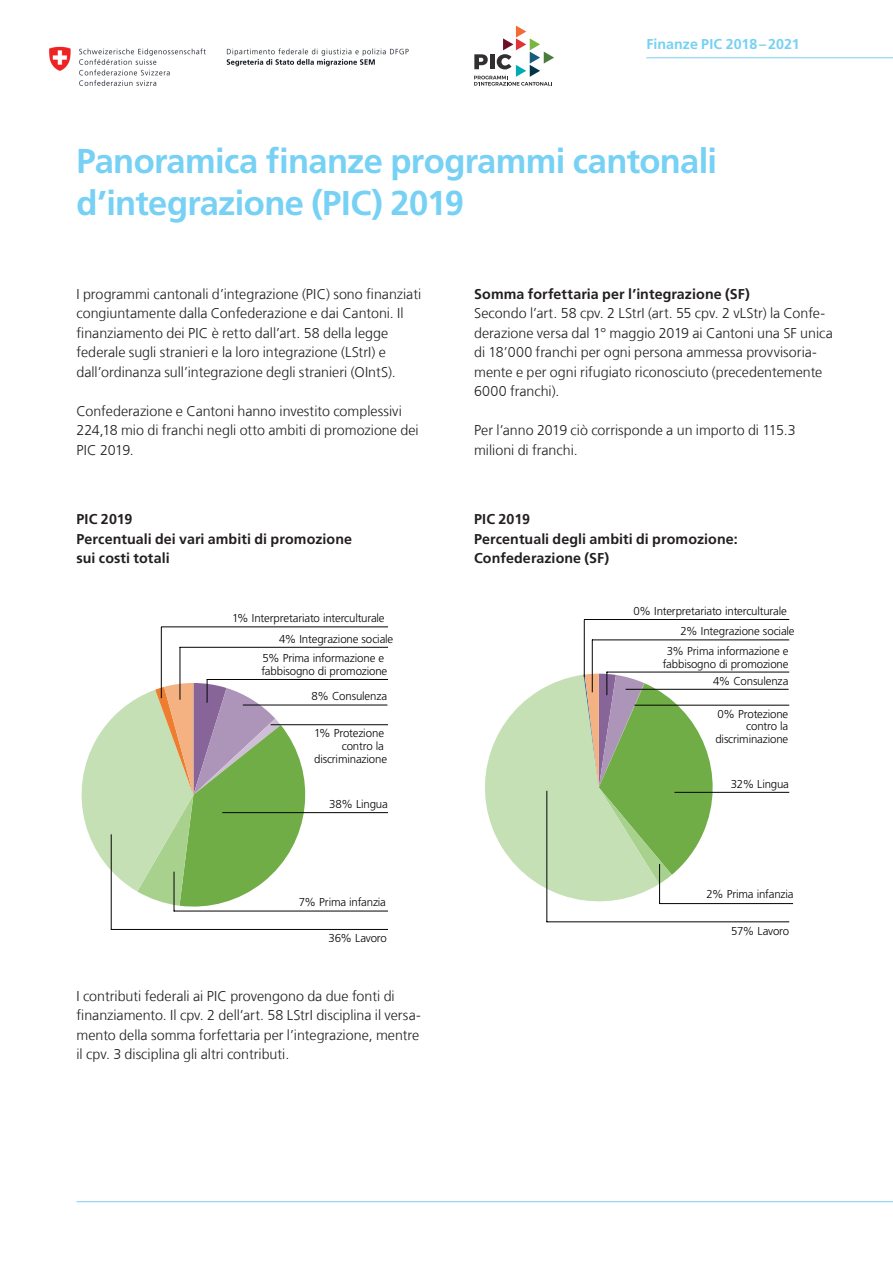
<style>
.page{position:relative;width:893px;height:1263px;background:#fff}
.page>*{position:absolute;margin:0;border:0;box-sizing:border-box;transform-origin:0 0}
.t1{font:700 34.5px/42px "Frutiger LT Com";letter-spacing:-.02em;color:#76d1f4}
.t2{font:300 14.25px/19.5px "Frutiger LT Com";color:#231f20}
.t3{font:700 14.25px/19.5px "Frutiger LT Com";letter-spacing:.005em;color:#231f20}
.t4{font:700 14.25px "Frutiger LT Com";color:#76d1f4}
.t5{font:300 11.4px/12.8px "Frutiger LT Com";letter-spacing:-.015em;color:#040503;text-align:right}
.t6{font:700 11.4px "Frutiger LT Com";color:#040503}
</style>
<div class="page">
<hr style="left:111px;top:929px;width:277px;height:1px;background:#040503">
<hr style="left:111px;top:834px;width:1px;height:96px;background:#040503">
<hr style="left:174px;top:872px;width:1px;height:39px;background:#040503">
<hr style="left:174px;top:911px;width:214px;height:1px;background:#040503">
<hr style="left:222px;top:812px;width:166px;height:1px;background:#040503">
<hr style="left:271px;top:724px;width:117px;height:1px;background:#040503">
<hr style="left:243px;top:705px;width:144px;height:1px;background:#040503">
<svg style="left:81px;top:679px;width:238px;height:230px"></svg>
<hr style="left:207px;top:679px;width:181px;height:1px;background:#040503">
<hr style="left:180px;top:647px;width:1px;height:53px;background:#040503">
<hr style="left:180px;top:647px;width:208px;height:1px;background:#040503">
<hr style="left:161px;top:626px;width:227px;height:1px;background:#040503">
<hr style="left:161px;top:627px;width:1px;height:71px;background:#040503">
<hr style="left:547px;top:921px;width:242px;height:1px;background:#040503">
<hr style="left:546px;top:791px;width:1px;height:131px;background:#040503">
<hr style="left:659px;top:903px;width:134px;height:1px;background:#040503">
<hr style="left:674px;top:792px;width:115px;height:1px;background:#040503">
<hr style="left:634px;top:705px;width:155px;height:1px;background:#040503">
<hr style="left:626px;top:689px;width:163px;height:1px;background:#040503">
<svg style="left:485px;top:672px;width:243px;height:238px"></svg>
<hr style="left:607px;top:672px;width:182px;height:1px;background:#040503">
<hr style="left:592px;top:640px;width:1px;height:52px;background:#040503">
<hr style="left:592px;top:640px;width:197px;height:1px;background:#040503">
<hr style="left:584px;top:619px;width:205px;height:1px;background:#040503">
<hr style="left:584px;top:620px;width:1px;height:57px;background:#040503">
<hr style="left:77px;top:1201px;width:816px;height:1px;background:#76d1f4">
<hr style="left:646px;top:57px;width:247px;height:1px;background:#76d1f4">
<img style="left:49px;top:46px;width:360px;height:40px">
<svg style="left:474px;top:26px;width:80px;height:60px"></svg>
<p class="t4" style="left:646px;top:36px;width:155px">Finanze PIC 2018–2021</p>
<h1 class="t1" style="left:77px;top:140px;width:642px">Panoramica finanze programmi cantonali d’integrazione (PIC) 2019</h1>
<p class="t2" style="left:77px;top:284px;width:346px">I programmi cantonali d’integrazione (PIC) sono finanziati congiuntamente dalla Confederazione e dai Cantoni. Il finanziamento dei PIC è retto dall’art. 58 della legge federale sugli stranieri e la loro integrazione (LStrI) e dall’ordinanza sull’integrazione degli stranieri (OIntS).</p>
<p class="t2" style="left:77px;top:401px;width:344px">Confederazione e Cantoni hanno investito complessivi<br>224,18 mio di franchi negli otto ambiti di promozione dei<br>PIC 2019.</p>
<p class="t3" style="left:77px;top:509px;width:277px">PIC 2019<br>Percentuali dei vari ambiti di promozione sui costi totali</p>
<p class="t5" style="left:232px;top:612px;width:154px">1% Interpretariato interculturale</p>
<p class="t5" style="left:279px;top:633px;width:116px">4% Integrazione sociale</p>
<p class="t5" style="left:261px;top:652px;width:127px;text-align:left">5% Prima informazione e fabbisogno di promozione</p>
<p class="t5" style="left:312px;top:690px;width:77px">8% Consulenza</p>
<p class="t5" style="left:314px;top:727px;width:75px">1% Protezione contro la discriminazione</p>
<p class="t5" style="left:329px;top:798px;width:60px">38% Lingua</p>
<p class="t5" style="left:299px;top:896px;width:89px">7% Prima infanzia</p>
<p class="t5" style="left:328px;top:932px;width:60px">36% Lavoro</p>
<p class="t2" style="left:77px;top:986px;width:346px">I contributi federali ai PIC provengono da due fonti di finanziamento. Il cpv. 2 dell’art. 58 LStrI disciplina il versa&shy;mento della somma forfettaria per l’integrazione, mentre il cpv. 3 disciplina gli altri contributi.</p>
<p class="t3" style="left:474px;top:284px;width:277px">Somma forfettaria per l’integrazione (SF)</p>
<p class="t2" style="left:474px;top:304px;width:360px">Secondo l’art. 58 cpv. 2 LStrI (art. 55 cpv. 2 vLStr) la Confe&shy;derazione versa dal 1° maggio 2019 ai Cantoni una SF unica di 18’000 franchi per ogni persona ammessa provvisoria&shy;mente e per ogni rifugiato riconosciuto (precedentemente 6000 franchi).</p>
<p class="t2" style="left:474px;top:421px;width:323px">Per l’anno 2019 ciò corrisponde a un importo di 115.3 milioni di franchi.</p>
<p class="t3" style="left:474px;top:509px;width:265px">PIC 2019<br>Percentuali degli ambiti di promozione:<br>Confederazione (SF)</p>
<p class="t6" style="left:484px;top:557px;width:47px">KIP 2019</p>
<p class="t5" style="left:633px;top:605px;width:155px">0% Interpretariato interculturale</p>
<p class="t5" style="left:680px;top:625px;width:116px">2% Integrazione sociale</p>
<p class="t5" style="left:663px;top:645px;width:127px;text-align:center">3% Prima informazione e fabbisogno di promozione</p>
<p class="t5" style="left:713px;top:674px;width:77px">4% Consulenza</p>
<p class="t5" style="left:715px;top:707px;width:74px">0% Protezione contro la discriminazione</p>
<p class="t5" style="left:731px;top:777px;width:60px">32% Lingua</p>
<p class="t5" style="left:706px;top:888px;width:88px">2% Prima infanzia</p>
<p class="t5" style="left:731px;top:924px;width:60px">57% Lavoro</p>
</div>
